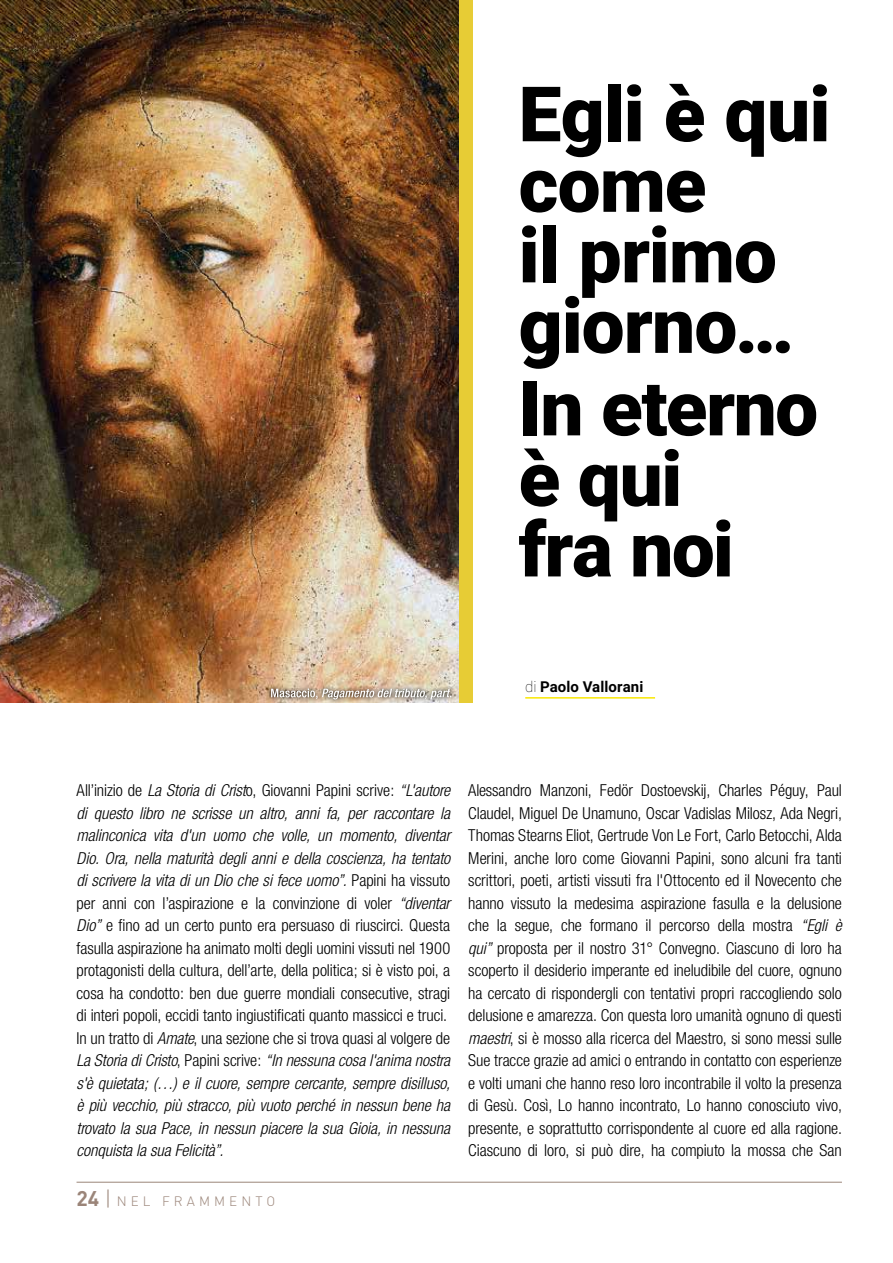
<style>
.page{position:relative;width:893px;height:1263px;background:#fff}
.page>*{position:absolute;margin:0;border:0;box-sizing:border-box;transform-origin:0 0}
.t1{font:900 76.5px/70.5px "Roboto";letter-spacing:-.015em;color:#000}
.t2{font:300 condensed 16.5px/22.5px "Helvetica Neue";letter-spacing:-.005em;color:#000;text-align:justify}
.t3{font:italic 300 condensed 16.5px/22.5px "Helvetica Neue";letter-spacing:-.005em;color:#000}
.t4{font:700 15px "Roboto";letter-spacing:.005em;color:#000}
.t5{font:300 13.5px "DIN";letter-spacing:.3em;color:#9b8579}
.s1{font-weight:100}
.s2{font-style:normal}
.s3{font-style:italic}
.s4{font-weight:700;font-size:21px}
.s5{font-size:21px}
</style>
<div class="page">
<hr style="left:77px;top:1182px;width:765px;height:1px;background:#9b8579">
<hr style="left:525px;top:697px;width:130px;height:2px;background:#fae800">
<img style="left:0;top:0;width:459px;height:702px">
<div style="left:459px;top:0;width:13px;height:702px;background:#e7cc35"></div>
<svg style="left:266px;top:684px;width:190px;height:19px;background:#d4c0a8"></svg>
<svg style="left:271px;top:689px;width:181px;height:10px;background:#bab0a3"></svg>
<h1 class="t1" style="left:519px;top:76px;width:313px">Egli è qui come<br>il primo giorno…</h1>
<h1 class="t1" style="left:519px;top:370px;width:301px">In eterno è qui<br>fra noi</h1>
<p class="t4" style="left:525px;top:677px;width:120px"><span class="s1">di</span> Paolo Vallorani</p>
<p class="t3" style="left:77px;top:779px;width:375px"><span class="s2">All’inizio de</span> La Storia di Crist<span class="s2">o, Giovanni Papini scrive:</span> “L'autore di questo libro ne scrisse un altro, anni fa, per raccontare la malinconica vita d'un uomo che volle, un momento, diventar Dio. Ora, nella maturità degli anni e della coscienza, ha tentato di scrivere la vita di un Dio che si fece uomo”. <span class="s2">Papini ha vissuto per anni con l’aspirazione e la convinzione di voler</span> “diventar Dio” <span class="s2">e fino ad un certo punto era persuaso di riuscirci. Questa fasulla aspirazione ha animato molti degli uomini vissuti nel 1900 protagonisti della cultura, dell’arte, della politica; si è visto poi, a cosa ha condotto: ben due guerre mondiali consecutive, stragi di interi popoli, eccidi tanto ingiustificati quanto massicci e truci.<br>In un tratto di</span> Amate<span class="s2">, una sezione che si trova quasi al volgere de </span>La Storia di Cristo<span class="s2">, Papini scrive:</span> “In nessuna cosa l'anima nostra s'è quietata; (…) e il cuore, sempre cercante, sempre disilluso, è più vecchio, più stracco, più vuoto perché in nessun bene ha trovato la sua Pace, in nessun piacere la sua Gioia, in nessuna conquista la sua Felicità”.</p>
<p class="t2" style="left:468px;top:779px;width:375px">Alessandro Manzoni, Fedör Dostoevskij, Charles Péguy, Paul Claudel, Miguel De Unamuno, Oscar Vadislas Milosz, Ada Negri, Thomas Stearns Eliot, Gertrude Von Le Fort, Carlo Betocchi, Alda Merini, anche loro come Giovanni Papini, sono alcuni fra tanti scrittori, poeti, artisti vissuti fra l'Ottocento ed il Novecento che hanno vissuto la medesima aspirazione fasulla e la delusione che la segue, che formano il percorso della mostra <span class="s3">“Egli è qui”</span> proposta per il nostro 31° Convegno. Ciascuno di loro ha scoperto il desiderio imperante ed ineludibile del cuore, ognuno ha cercato di rispondergli con tentativi propri raccogliendo solo delusione e amarezza. Con questa loro umanità ognuno di questi <span class="s3">maestri</span>, si è mosso alla ricerca del Maestro, si sono messi sulle Sue tracce grazie ad amici o entrando in contatto con esperienze e volti umani che hanno reso loro incontrabile il volto la presenza di Gesù. Così, Lo hanno incontrato, Lo hanno conosciuto vivo, presente, e soprattutto corrispondente al cuore ed alla ragione.<br>Ciascuno di loro, si può dire, ha compiuto la mossa che San</p>
<p class="t5" style="left:77px;top:1193px;width:200px"><span class="s4">24</span> <span class="s5">|</span> NEL FRAMMENTO</p>
</div>
